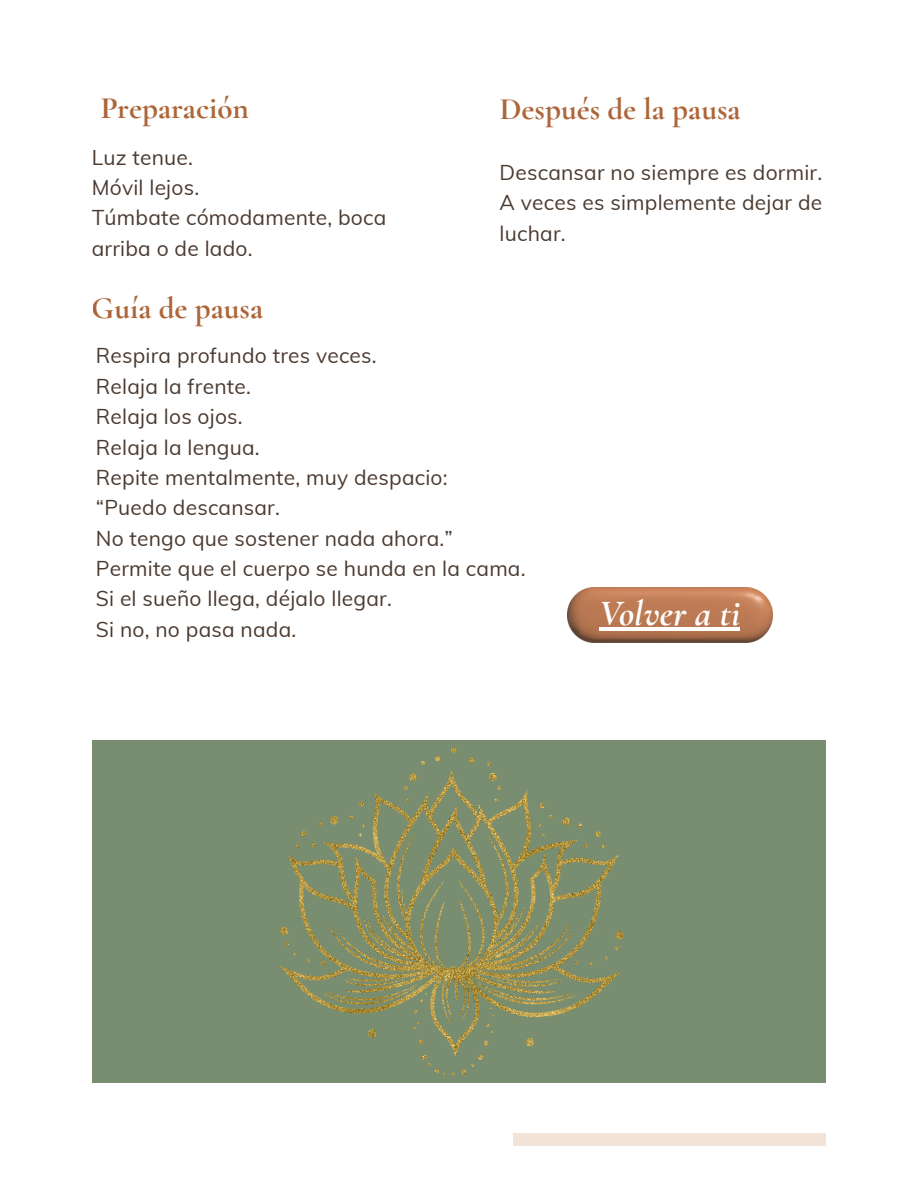
<style>
.page{position:relative;width:918px;height:1188px;background:#fff}
.page>*{position:absolute;margin:0;border:0;box-sizing:border-box;transform-origin:0 0}
.t1{font:italic 700 36.9px "Cormorant Garamond";color:#fff}
.t2{font:700 31.05px "Cormorant Garamond";color:#ad6639}
.t3{font:21px/30.3px "Muli";letter-spacing:.01em;color:#4b3b31}
</style>
<div class="page">
<div style="left:92px;top:740px;width:734px;height:343px;background:#798e71"></div>
<div style="left:513px;top:1134px;width:313px;height:12px;background:#f2e4d9"></div>
<img style="left:567px;top:587px;width:206px;height:55px">
<hr style="left:599px;top:627px;width:141px;height:4px;background:#fff">
<img style="left:279px;top:747px;width:344px;height:329px">
<h2 class="t2" style="left:100px;top:90px;width:150px">Preparación</h2>
<p class="t3" style="left:92px;top:142px;width:103px">Luz tenue.</p>
<p class="t3" style="left:92px;top:172px;width:109px">Móvil lejos.</p>
<p class="t3" style="left:92px;top:202px;width:296px">Túmbate cómodamente, boca arriba o de lado.</p>
<h2 class="t2" style="left:92px;top:289px;width:173px">Guía de pausa</h2>
<h2 class="t2" style="left:500px;top:90px;width:242px">Después de la pausa</h2>
<p class="t3" style="left:500px;top:157px;width:324px">Descansar no siempre es dormir.</p>
<p class="t3" style="left:500px;top:187px;width:324px">A veces es simplemente dejar de luchar.</p>
<p class="t3" style="left:96px;top:340px;width:282px">Respira profundo tres veces.</p>
<p class="t3" style="left:96px;top:371px;width:157px">Relaja la frente.</p>
<p class="t3" style="left:96px;top:401px;width:148px">Relaja los ojos.</p>
<p class="t3" style="left:96px;top:431px;width:165px">Relaja la lengua.</p>
<p class="t3" style="left:96px;top:462px;width:353px">Repite mentalmente, muy despacio:</p>
<p class="t3" style="left:96px;top:492px;width:186px">“Puedo descansar.</p>
<p class="t3" style="left:96px;top:523px;width:359px">No tengo que sostener nada ahora.”</p>
<p class="t3" style="left:96px;top:553px;width:431px">Permite que el cuerpo se hunda en la cama.</p>
<p class="t3" style="left:96px;top:583px;width:298px">Si el sueño llega, déjalo llegar.</p>
<p class="t3" style="left:96px;top:614px;width:202px">Si no, no pasa nada.</p>
<h1 class="t1" style="left:599px;top:591px;width:142px">Volver a ti</h1>
</div>
